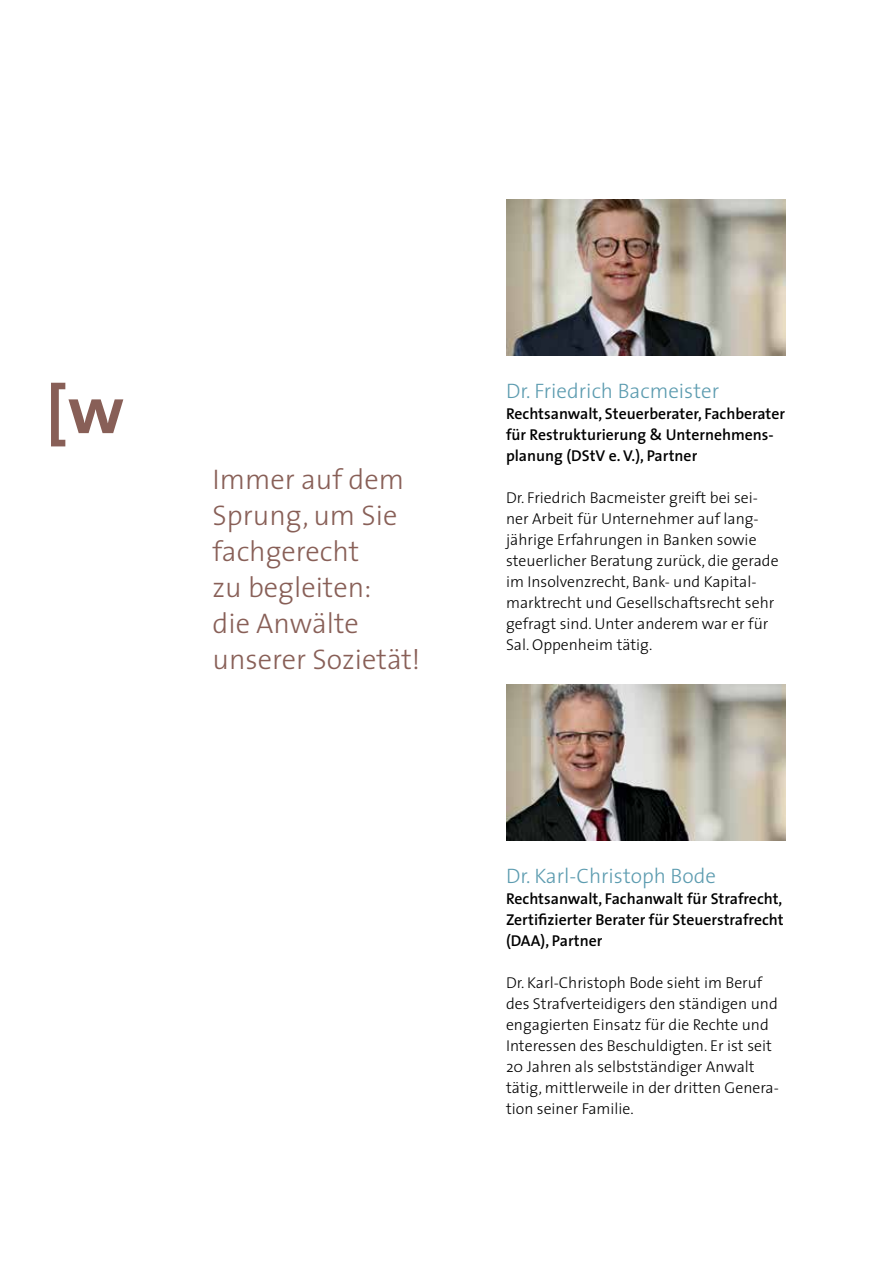
<style>
.page{position:relative;width:893px;height:1263px;background:#fff}
.page>*{position:absolute;margin:0;border:0;box-sizing:border-box;transform-origin:0 0}
.t1{font:300 28.5px/36px "The Sans";color:#885f57}
.t2{font:300 21px "The Sans";color:#5d9cb0}
.t3{font:300 15.75px/21px "The Sans";color:#000}
.t4{font:600 15.75px/21px "The Sans";color:#000}
</style>
<div class="page">
<svg style="left:51px;top:383px;width:72px;height:63px"></svg>
<img style="left:506px;top:200px;width:279px;height:156px">
<img style="left:506px;top:685px;width:279px;height:155px">
<h1 class="t1" style="left:213px;top:460px;width:209px">Immer auf dem<br>Sprung, um Sie fachgerecht<br>zu begleiten:<br>die Anwälte unserer Sozietät!</h1>
<h2 class="t2" style="left:506px;top:374px;width:215px">Dr. Friedrich Bacmeister</h2>
<p class="t4" style="left:506px;top:403px;width:281px">Rechtsanwalt, Steuerberater, Fachberater für Restrukturierung &amp; Unternehmens&shy;planung (DStV e. V.), Partner</p>
<p class="t3" style="left:506px;top:487px;width:274px">Dr. Friedrich Bacmeister greift bei sei&shy;ner Arbeit für Unternehmer auf lang&shy;jährige Erfahrungen in Banken sowie steuerlicher Beratung zurück, die gerade im Insolvenzrecht, Bank- und Kapital&shy;marktrecht und Gesellschaftsrecht sehr gefragt sind. Unter anderem war er für Sal. Oppenheim tätig.</p>
<h2 class="t2" style="left:506px;top:858px;width:211px">Dr. Karl-Christoph Bode</h2>
<p class="t4" style="left:506px;top:888px;width:279px;text-align:justify">Rechtsanwalt, Fachanwalt für Strafrecht, Zertifizierter Berater für Steuerstrafrecht (DAA), Partner</p>
<p class="t3" style="left:506px;top:971px;width:274px">Dr. Karl-Christoph Bode sieht im Beruf des Strafverteidigers den ständigen und engagierten Einsatz für die Rechte und Interessen des Beschuldigten. Er ist seit 20 Jahren als selbstständiger Anwalt tätig, mittlerweile in der dritten Genera&shy;tion seiner Familie.</p>
</div>
